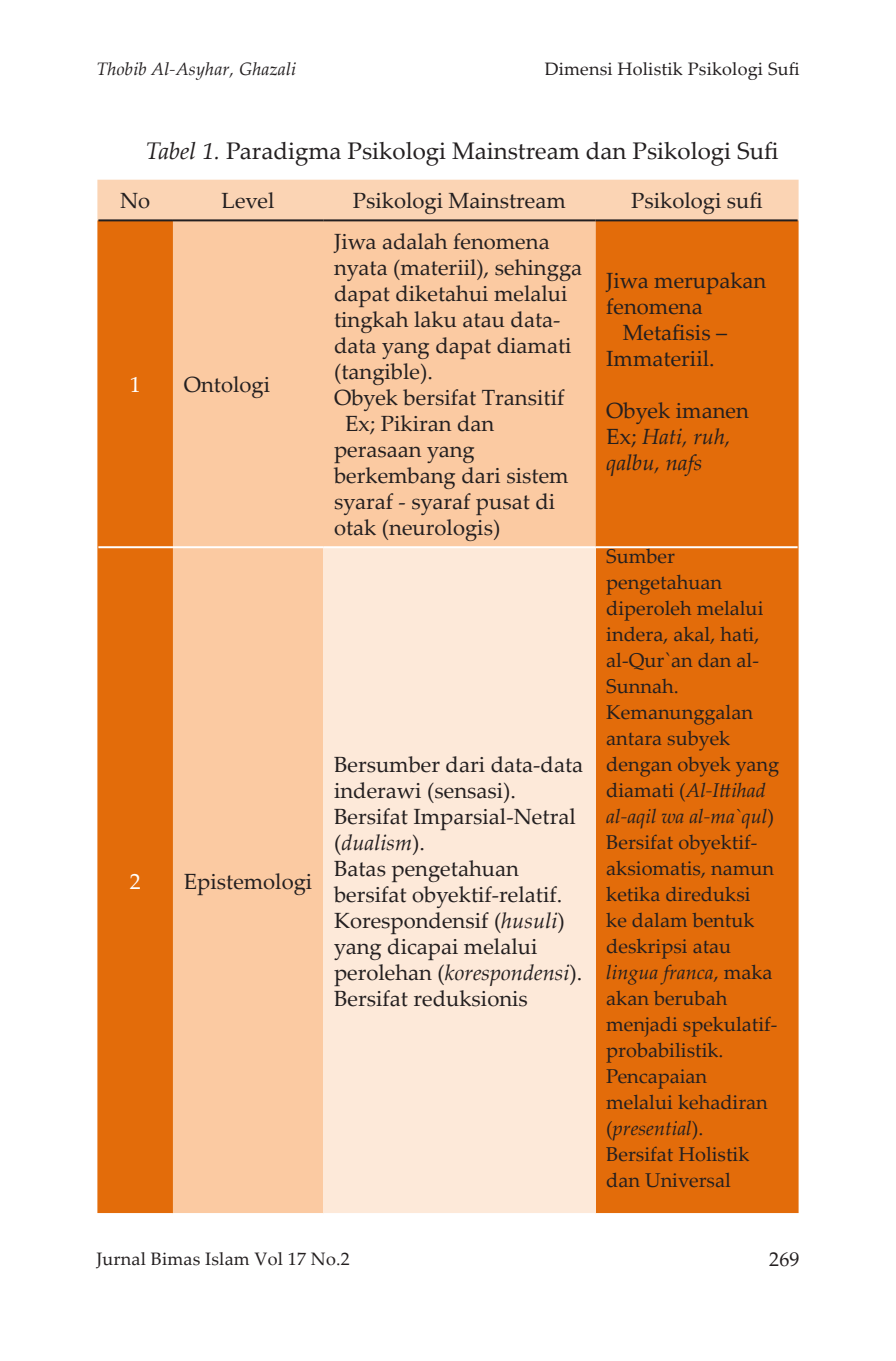
<style>
.page{position:relative;width:896px;height:1361px;background:#fff}
.page>*{position:absolute;margin:0;border:0;box-sizing:border-box;transform-origin:0 0}
.t1{font:24px "Palatino Linotype";color:#231f20}
.Tabel{font:22px/26px "Palatino Linotype";color:#231f20}
.Tabel-2{font:italic 22px/26px "Palatino Linotype";color:#231f20}
.Tabel-3{font:22px "Palatino Linotype";color:#fff}
.Tabel-4{font:20px/26px "Palatino Linotype";color:#231f20}
.t2{font:18px "Palatino Linotype";letter-spacing:.01em;color:#231f20}
.t3{font:italic 18px "Palatino Linotype";letter-spacing:.01em;color:#231f20}
.s1{font-style:italic}
.s2{font-style:normal}
</style>
<div class="page">
<div style="left:97px;top:180px;width:701px;height:40px;background:#fbd4b4"></div>
<div style="left:97px;top:220px;width:701px;height:993px;background:#e36c0a"></div>
<div style="left:173px;top:221px;width:422px;height:992px;background:#fbcaa2"></div>
<div style="left:323px;top:547px;width:272px;height:667px;background:#fde9d9"></div>
<hr style="left:98px;top:219px;width:75px;height:2px;background:#231f20">
<hr style="left:173px;top:219px;width:150px;height:2px;background:#231f20">
<hr style="left:323px;top:219px;width:272px;height:2px;background:#231f20">
<hr style="left:595px;top:219px;width:202px;height:2px;background:#231f20">
<hr style="left:98px;top:546px;width:75px;height:2px;background:#fff">
<hr style="left:173px;top:546px;width:150px;height:2px;background:#fff">
<hr style="left:323px;top:546px;width:272px;height:2px;background:#fff">
<hr style="left:595px;top:546px;width:202px;height:2px;background:#fff">
<hr style="left:323px;top:1213px;width:272px;height:2px;background:#fff">
<p class="t3" style="left:96px;top:56px;width:201px">Thobib Al-Asyhar, Ghazali</p>
<p class="t2" style="left:545px;top:56px;width:256px">Dimensi Holistik Psikologi Sufi</p>
<p class="t1" style="left:146px;top:134px;width:634px"><span class="s1">Tabel 1.</span> Paradigma Psikologi Mainstream dan Psikologi Sufi</p>
<p class="Tabel" style="left:120px;top:187px;width:32px">No</p>
<p class="Tabel" style="left:222px;top:187px;width:54px">Level</p>
<p class="Tabel" style="left:353px;top:187px;width:214px">Psikologi Mainstream</p>
<p class="Tabel" style="left:631px;top:187px;width:133px">Psikologi sufi</p>
<p class="Tabel-3" style="left:130px;top:369px;width:12px">1</p>
<p class="Tabel" style="left:184px;top:370px;width:88px">Ontologi</p>
<p class="Tabel" style="left:334px;top:227px;width:250px">Jiwa adalah fenomena nyata (materiil), sehingga dapat diketahui melalui tingkah laku atau data&shy;data yang dapat diamati (tangible).</p>
<p class="Tabel" style="left:334px;top:383px;width:232px">Obyek bersifat Transitif</p>
<p class="Tabel" style="left:334px;top:409px;width:236px;text-indent:11px">Ex; Pikiran dan perasaan yang berkembang dari sistem syaraf - syaraf pusat di otak (neurologis)</p>
<p class="Tabel-3" style="left:130px;top:865px;width:12px">2</p>
<p class="Tabel" style="left:184px;top:867px;width:130px">Epistemologi</p>
<p class="Tabel" style="left:334px;top:750px;width:251px">Bersumber dari data-data inderawi (sensasi).</p>
<p class="Tabel" style="left:334px;top:802px;width:243px">Bersifat Imparsial-Netral (<span class="s1">dualism</span>).</p>
<p class="Tabel" style="left:334px;top:854px;width:230px">Batas pengetahuan bersifat obyektif-relatif.</p>
<p class="Tabel" style="left:334px;top:906px;width:250px">Korespondensif (<span class="s1">husuli</span>) yang dicapai melalui perolehan (<span class="s1">korespondensi</span>).</p>
<p class="Tabel" style="left:334px;top:984px;width:195px">Bersifat reduksionis</p>
<p class="Tabel" style="left:606px;top:266px;width:162px">Jiwa merupakan fenomena</p>
<p class="Tabel" style="left:606px;top:318px;width:122px;text-indent:16px">Metafisis –<br>Immateriil.</p>
<p class="Tabel" style="left:606px;top:396px;width:144px">Obyek imanen</p>
<p class="Tabel-2" style="left:606px;top:422px;width:126px"><span class="s2">Ex;</span> Hati, ruh, qalbu, nafs</p>
<p class="Tabel-4" style="left:606px;top:542px;width:159px">Sumber pengetahuan diperoleh melalui indera, akal, hati, al-Qur`an dan al-<br>Sunnah.</p>
<p class="Tabel-4" style="left:606px;top:698px;width:175px">Kemanunggalan antara subyek dengan obyek yang diamati (<span class="s1">Al-Ittihad al-aqil wa al-ma`qul</span>)</p>
<p class="Tabel-4" style="left:606px;top:828px;width:173px">Bersifat obyektif&shy;aksiomatis, namun ketika direduksi<br>ke dalam bentuk deskripsi atau <span class="s1">lingua franca</span>, maka akan berubah menjadi spekulatif&shy;probabilistik.</p>
<p class="Tabel-4" style="left:606px;top:1062px;width:163px">Pencapaian melalui kehadiran (<span class="s1">presential</span>).</p>
<p class="Tabel-4" style="left:606px;top:1140px;width:145px">Bersifat Holistik dan Universal</p>
<p class="t2" style="left:96px;top:1246px;width:255px">Jurnal Bimas Islam Vol 17 No.2</p>
<p class="Tabel-4" style="left:769px;top:1246px;width:32px">269</p>
</div>
